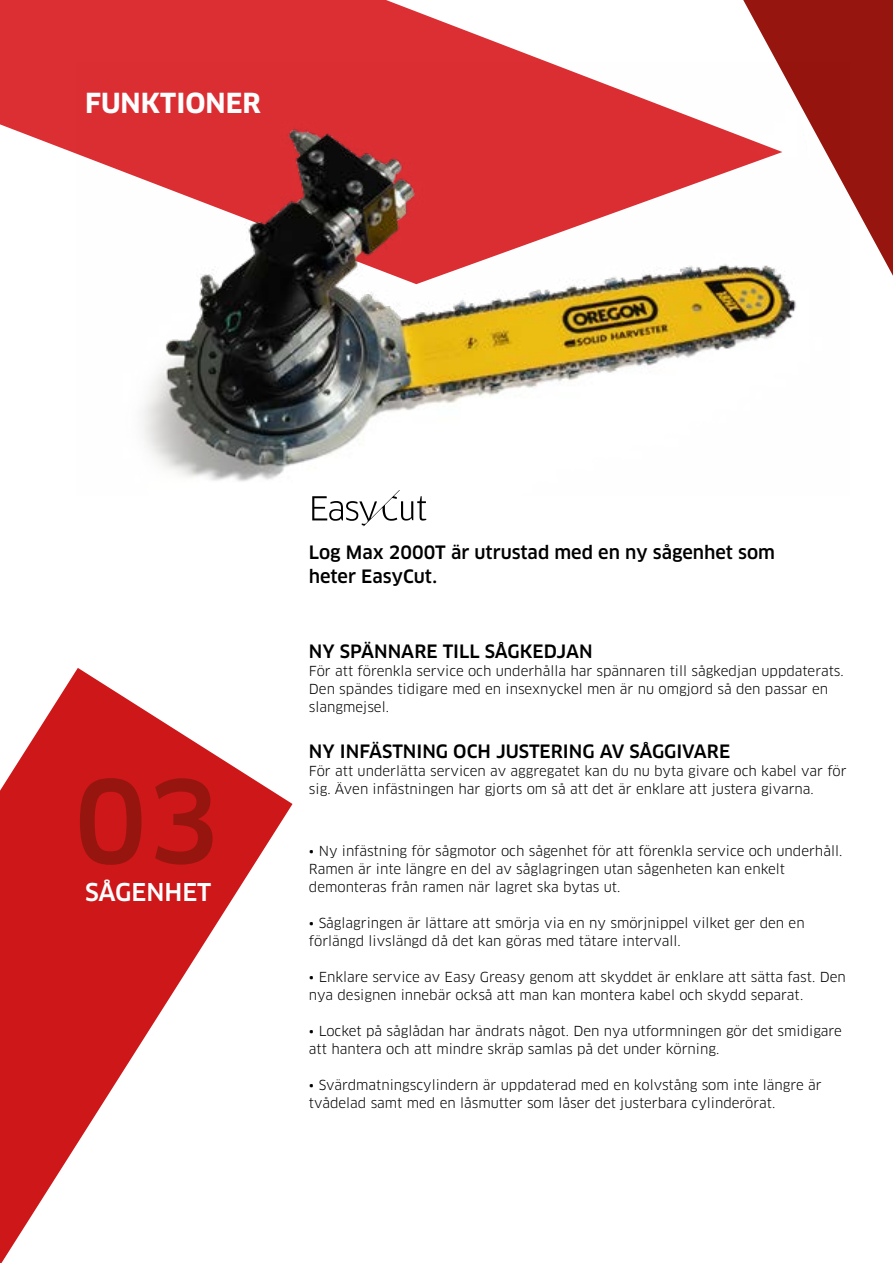
<style>
.page{position:relative;width:893px;height:1263px;background:#fff}
.page>*{position:absolute;margin:0;border:0;box-sizing:border-box;transform-origin:0 0}
.t1{font:500 112.5px "Clan Pro";color:#96150e}
.t2{font:700 27px "Clan Pro";color:#fff}
.t3{font:500 24px "Clan Pro";color:#fff}
.t4{font:500 18px/24px "Clan Pro";color:#000}
.t5{font:13.5px/18px "Clan Pro";color:#000}
</style>
<div class="page">
<svg style="left:782px;top:0;width:111px;height:276px;background:#a12e27"></svg>
<svg style="left:0;top:0;width:782px;height:154px;fill:#dc2f34"></svg>
<svg style="left:0;top:668px;width:292px;height:595px;fill:#cd1719"></svg>
<img style="left:77px;top:62px;width:772px;height:420px">
<svg style="left:312px;top:490px;width:114px;height:36px"></svg>
<h2 class="t2" style="left:85px;top:87px;width:177px">FUNKTIONER</h2>
<h1 class="t1" style="left:74px;top:756px;width:147px">03</h1>
<h3 class="t3" style="left:85px;top:878px;width:128px">SÅGENHET</h3>
<h3 class="t4" style="left:309px;top:541px;width:468px">Log Max 2000T är utrustad med en ny sågenhet som heter EasyCut.</h3>
<h3 class="t4" style="left:309px;top:640px;width:285px">NY SPÄNNARE TILL SÅGKEDJAN</h3>
<p class="t5" style="left:309px;top:662px;width:536px">För att förenkla service och underhålla har spännaren till sågkedjan uppdaterats.<br>Den spändes tidigare med en insexnyckel men är nu omgjord så den passar en slangmejsel.</p>
<h3 class="t4" style="left:309px;top:740px;width:423px">NY INFÄSTNING OCH JUSTERING AV SÅGGIVARE</h3>
<p class="t5" style="left:309px;top:762px;width:539px">För att underlätta servicen av aggregatet kan du nu byta givare och kabel var för sig. Även infästningen har gjorts om så att det är enklare att justera givarna.</p>
<p class="t5" style="left:309px;top:842px;width:535px">• Ny infästning för sågmotor och sågenhet för att förenkla service och underhåll.<br>Ramen är inte längre en del av såglagringen utan sågenheten kan enkelt demonteras från ramen när lagret ska bytas ut.</p>
<p class="t5" style="left:309px;top:914px;width:497px">• Såglagringen är lättare att smörja via en ny smörjnippel vilket ger den en förlängd livslängd då det kan göras med tätare intervall.</p>
<p class="t5" style="left:309px;top:968px;width:538px">• Enklare service av Easy Greasy genom att skyddet är enklare att sätta fast. Den nya designen innebär också att man kan montera kabel och skydd separat.</p>
<p class="t5" style="left:309px;top:1022px;width:535px">• Locket på såglådan har ändrats något. Den nya utformningen gör det smidigare att hantera och att mindre skräp samlas på det under körning.</p>
<p class="t5" style="left:309px;top:1076px;width:514px">• Svärdmatningscylindern är uppdaterad med en kolvstång som inte längre är tvådelad samt med en låsmutter som låser det justerbara cylinderörat.</p>
</div>
